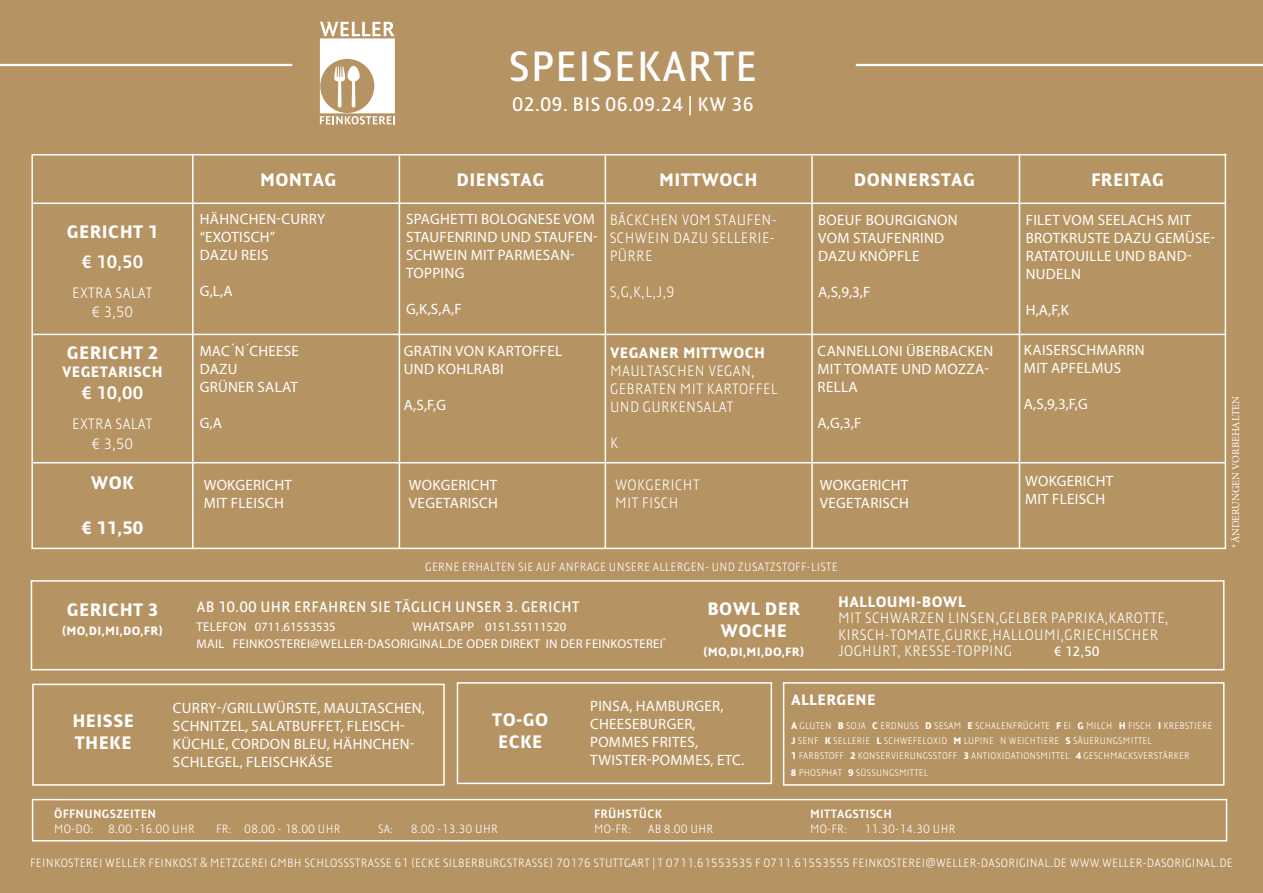
<style>
.page{position:relative;width:1263px;height:893px;background:#b69362}
.page>*{position:absolute;margin:0;border:0;box-sizing:border-box;transform-origin:0 0}
.t1{font:42px "Gramma";letter-spacing:.025em;color:#fff}
.t2{font:19.5px "Gramma";color:#fff}
.t3{font:700 18px "Gramma";letter-spacing:.025em;color:#fff}
.t4{font:500 18px "Gramma";color:#fff}
.t5{font:15px/18px "Myriad Pro";letter-spacing:.02em;color:#fff}
.t6{font:300 15px/18px "Gramma";letter-spacing:.025em;color:#fff}
.t7{font:15px "Gramma";letter-spacing:.025em;color:#fff}
.t8{font:700 15px "Gramma";letter-spacing:.025em;color:#fff}
.t9{font:13.5px "Gramma";color:#fff}
.t10{font:12.75px "Myriad Pro";letter-spacing:.02em;color:#fff}
.t11{font:12.75px "Myriad Pro";color:#fff}
.t12{font:300 12px "Gramma";letter-spacing:.025em;color:#fff}
.t13{font:500 12px "Gramma";letter-spacing:.025em;color:#fff}
.t14{font:700 12px "Gramma";letter-spacing:.025em;color:#fff}
.t15{font:300 12px "Gramma";color:#fff}
.t16{font:10.5px "Minion Pro";color:#fff}
.t17{font:300 9.6px/15px "Gramma";letter-spacing:.025em;color:#fff}
.s1{font-weight:700}
</style>
<div class="page">
<hr style="left:32px;top:203px;width:1193px;height:1px;background:#fff">
<hr style="left:33px;top:334px;width:1193px;height:1px;background:#fff">
<hr style="left:32px;top:462px;width:1193px;height:1px;background:#fff">
<hr style="left:32px;top:548px;width:1193px;height:1px;background:#fff">
<hr style="left:192px;top:154px;width:2px;height:395px;background:#fff">
<hr style="left:605px;top:156px;width:1px;height:392px;background:#fff">
<hr style="left:1019px;top:154px;width:1px;height:395px;background:#fff">
<hr style="left:811px;top:156px;width:2px;height:393px;background:#fff">
<hr style="left:399px;top:156px;width:1px;height:393px;background:#fff">
<svg style="left:320px;top:22px;width:75px;height:102px"></svg>
<hr style="left:856px;top:64px;width:407px;height:2px;background:#fff">
<hr style="left:0;top:64px;width:292px;height:2px;background:#fff">
<hr style="left:32px;top:154px;width:1194px;height:1px;background:#fff">
<hr style="left:1225px;top:154px;width:1px;height:395px;background:#fff">
<hr style="left:31px;top:154px;width:2px;height:395px;background:#fff">
<div style="left:31px;top:580px;width:1193px;height:90px;background:#b69362;border:2px solid #fff"></div>
<div style="left:32px;top:799px;width:1195px;height:42px;background:#b69362;border:2px solid #fff"></div>
<div style="left:32px;top:684px;width:413px;height:102px;border:2px solid #fff"></div>
<div style="left:457px;top:682px;width:315px;height:102px;border:2px solid #fff"></div>
<div style="left:783px;top:682px;width:441px;height:104px;background:#b69362;border:2px solid #fff"></div>
<p class="t1" style="left:509px;top:36px;width:250px">SPEISEKARTE</p>
<p class="t2" style="left:512px;top:90px;width:243px">02.09. BIS 06.09.24 | KW 36</p>
<p class="t3" style="left:67px;top:219px;width:93px">GERICHT 1</p>
<p class="t4" style="left:82px;top:249px;width:63px">€ 10,50</p>
<p class="t6" style="left:72px;top:283px;width:82px">EXTRA SALAT</p>
<p class="t6" style="left:91px;top:302px;width:43px">€ 3,50</p>
<p class="t3" style="left:67px;top:339px;width:93px">GERICHT 2</p>
<p class="t8" style="left:62px;top:361px;width:102px">VEGETARISCH</p>
<p class="t4" style="left:82px;top:380px;width:63px">€ 10,00</p>
<p class="t6" style="left:72px;top:414px;width:82px">EXTRA SALAT</p>
<p class="t6" style="left:91px;top:434px;width:43px">€ 3,50</p>
<p class="t3" style="left:91px;top:470px;width:45px">WOK</p>
<p class="t3" style="left:81px;top:515px;width:63px">€ 11,50</p>
<p class="t3" style="left:67px;top:597px;width:93px">GERICHT 3</p>
<p class="t14" style="left:62px;top:622px;width:103px">(MO,DI,MI,DO,FR)</p>
<p class="t3" style="left:260px;top:167px;width:78px">MONTAG</p>
<p class="t3" style="left:456px;top:167px;width:89px">DIENSTAG</p>
<p class="t3" style="left:659px;top:167px;width:100px">MITTWOCH</p>
<p class="t3" style="left:854px;top:167px;width:122px">DONNERSTAG</p>
<p class="t5" style="left:200px;top:209px;width:127px">HÄHNCHEN-CURRY “EXOTISCH”<br>DAZU REIS</p>
<p class="t5" style="left:200px;top:281px;width:34px">G,L,A</p>
<p class="t5" style="left:200px;top:341px;width:101px">MAC´N´CHEESE<br>DAZU<br>GRÜNER SALAT</p>
<p class="t5" style="left:200px;top:413px;width:24px">G,A</p>
<p class="t5" style="left:204px;top:476px;width:90px">WOKGERICHT</p>
<p class="t5" style="left:204px;top:494px;width:82px">MIT FLEISCH</p>
<p class="t5" style="left:406px;top:209px;width:193px">SPAGHETTI BOLOGNESE VOM<br>STAUFENRIND UND STAUFEN-<br>SCHWEIN MIT PARMESAN-<br>TOPPING</p>
<p class="t5" style="left:406px;top:299px;width:57px">G,K,S,A,F</p>
<p class="t5" style="left:404px;top:342px;width:160px">GRATIN VON KARTOFFEL</p>
<p class="t5" style="left:404px;top:360px;width:101px">UND KOHLRABI</p>
<p class="t5" style="left:404px;top:396px;width:44px">A,S,F,G</p>
<p class="t5" style="left:409px;top:476px;width:90px">WOKGERICHT</p>
<p class="t5" style="left:409px;top:494px;width:91px">VEGETARISCH</p>
<p class="t6" style="left:610px;top:210px;width:168px">BÄCKCHEN VOM STAUFEN-<br>SCHWEIN DAZU SELLERIE-<br>PÜRRE</p>
<p class="t6" style="left:610px;top:282px;width:67px">S,G,K,L,J,9</p>
<p class="t8" style="left:610px;top:342px;width:156px">VEGANER MITTWOCH</p>
<p class="t6" style="left:610px;top:361px;width:146px">MAULTASCHEN VEGAN,</p>
<p class="t6" style="left:610px;top:379px;width:169px">GEBRATEN MIT KARTOFFEL<br>UND GURKENSALAT</p>
<p class="t6" style="left:610px;top:433px;width:10px">K</p>
<p class="t6" style="left:615px;top:475px;width:86px">WOKGERICHT</p>
<p class="t6" style="left:615px;top:493px;width:65px">MIT FISCH</p>
<p class="t5" style="left:818px;top:211px;width:141px">BOEUF BOURGIGNON<br>VOM STAUFENRIND<br>DAZU KNÖPFLE</p>
<p class="t5" style="left:818px;top:283px;width:54px">A,S,9,3,F</p>
<p class="t5" style="left:818px;top:342px;width:177px">CANNELLONI ÜBERBACKEN<br>MIT TOMATE UND MOZZA-<br>RELLA</p>
<p class="t5" style="left:818px;top:414px;width:45px">A,G,3,F</p>
<p class="t5" style="left:820px;top:475px;width:90px">WOKGERICHT</p>
<p class="t5" style="left:820px;top:493px;width:91px">VEGETARISCH</p>
<p class="t12" style="left:425px;top:558px;width:414px">GERNE ERHALTEN SIE AUF ANFRAGE UNSERE ALLERGEN- UND ZUSATZSTOFF-LISTE</p>
<p class="t3" style="left:1091px;top:167px;width:74px">FREITAG</p>
<p class="t5" style="left:1026px;top:211px;width:191px">FILET VOM SEELACHS MIT<br>BROTKRUSTE DAZU GEMÜSE-<br>RATATOUILLE UND BAND-</p>
<p class="t5" style="left:1026px;top:265px;width:57px">NUDELN</p>
<p class="t5" style="left:1026px;top:301px;width:45px">H,A,F,K</p>
<p class="t5" style="left:1024px;top:341px;width:122px">KAISERSCHMARRN<br>MIT APFELMUS</p>
<p class="t5" style="left:1024px;top:395px;width:65px">A,S,9,3,F,G</p>
<p class="t5" style="left:1025px;top:472px;width:90px">WOKGERICHT</p>
<p class="t5" style="left:1025px;top:490px;width:82px">MIT FLEISCH</p>
<p class="t7" style="left:197px;top:596px;width:384px">AB 10.00 UHR ERFAHREN SIE TÄGLICH UNSER 3. GERICHT</p>
<p class="t11" style="left:197px;top:619px;width:141px">TELEFON 0711.61553535</p>
<p class="t11" style="left:412px;top:619px;width:155px">WHATSAPP 0151.55111520</p>
<p class="t10" style="left:197px;top:635px;width:471px">MAIL FEINKOSTEREI@WELLER-DASORIGINAL.DE ODER DIREKT IN DER FEINKOSTEREI<sup>®</sup></p>
<p class="t3" style="left:707px;top:596px;width:94px">BOWL DER</p>
<p class="t3" style="left:720px;top:617px;width:68px">WOCHE</p>
<p class="t14" style="left:703px;top:643px;width:103px">(MO,DI,MI,DO,FR)</p>
<p class="t6" style="left:838px;top:592px;width:332px;line-height:16.5px"><span class="s1">HALLOUMI-BOWL<br></span>MIT SCHWARZEN LINSEN,GELBER PAPRIKA,KAROTTE,</p>
<p class="t6" style="left:838px;top:624px;width:321px">KIRSCH-TOMATE,GURKE,HALLOUMI,GRIECHISCHER</p>
<p class="t6" style="left:838px;top:641px;width:176px">JOGHURT, KRESSE-TOPPING</p>
<p class="t9" style="left:1054px;top:642px;width:47px">€ 12,50</p>
<p class="t3" style="left:72px;top:708px;width:63px">HEISSE</p>
<p class="t3" style="left:75px;top:730px;width:58px">THEKE</p>
<p class="t5" style="left:173px;top:698px;width:253px">CURRY-/GRILLWÜRSTE, MAULTASCHEN,</p>
<p class="t5" style="left:173px;top:716px;width:233px">SCHNITZEL, SALATBUFFET, FLEISCH-</p>
<p class="t5" style="left:173px;top:734px;width:243px">KÜCHLE, CORDON BLEU, HÄHNCHEN-</p>
<p class="t5" style="left:173px;top:752px;width:161px">SCHLEGEL, FLEISCHKÄSE</p>
<p class="t3" style="left:492px;top:707px;width:57px">TO-GO</p>
<p class="t3" style="left:498px;top:728px;width:46px">ECKE</p>
<p class="t5" style="left:590px;top:697px;width:135px">PINSA, HAMBURGER,</p>
<p class="t5" style="left:590px;top:715px;width:107px">CHEESEBURGER,</p>
<p class="t5" style="left:590px;top:733px;width:110px">POMMES FRITES,</p>
<p class="t5" style="left:590px;top:751px;width:156px">TWISTER-POMMES, ETC.</p>
<p class="t8" style="left:791px;top:689px;width:86px">ALLERGENE</p>
<p class="t17" style="left:791px;top:718px;width:423px"><span class="s1">A</span> GLUTEN <span class="s1">B</span> SOJA <span class="s1">C</span> ERDNUSS <span class="s1">D</span> SESAM <span class="s1">E</span> SCHALENFRÜCHTE <span class="s1">F</span> EI <span class="s1">G</span> MILCH <span class="s1">H</span> FISCH <span class="s1">I</span> KREBSTIERE<br><span class="s1">J</span> SENF <span class="s1">K</span> SELLERIE <span class="s1">L</span> SCHWEFELOXID <span class="s1">M</span> LUPINE N WEICHTIERE <span class="s1">S</span> SÄUERUNGSMITTEL<br><span class="s1">1</span> FARBSTOFF <span class="s1">2</span> KONSERVIERUNGSSTOFF <span class="s1">3</span> ANTIOXIDATIONSMITTEL <span class="s1">4</span> GESCHMACKSVERSTÄRKER</p>
<p class="t17" style="left:791px;top:764px;width:139px"><span class="s1">8</span> PHOSPHAT <span class="s1">9</span> SÜSSUNGSMITTEL</p>
<p class="t13" style="left:54px;top:805px;width:104px">ÖFFNUNGSZEITEN</p>
<p class="t13" style="left:594px;top:805px;width:70px">FRÜHSTÜCK</p>
<p class="t13" style="left:810px;top:805px;width:83px">MITTAGSTISCH</p>
<p class="t12" style="left:54px;top:820px;width:142px">MO-DO: 8.00 -16.00 UHR</p>
<p class="t15" style="left:216px;top:820px;width:126px">FR: 08.00 - 18.00 UHR</p>
<p class="t12" style="left:378px;top:820px;width:17px">SA:</p>
<p class="t12" style="left:411px;top:820px;width:88px">8.00 -13.30 UHR</p>
<p class="t12" style="left:594px;top:820px;width:39px">MO-FR:</p>
<p class="t12" style="left:648px;top:820px;width:66px">AB 8.00 UHR</p>
<p class="t12" style="left:810px;top:820px;width:39px">MO-FR:</p>
<p class="t15" style="left:864px;top:820px;width:93px">11.30-14.30 UHR</p>
<p class="t16" style="left:1229px;top:548px;width:153px;rotate:-90deg">*ÄNDERUNGEN VORBEHALTEN</p>
<p class="t12" style="left:30px;top:855px;width:1204px">FEINKOSTEREI WELLER FEINKOST &amp; METZGEREI GMBH SCHLOSSSTRASSE 61 (ECKE SILBERBURGSTRASSE) 70176 STUTTGART | T 0711.61553535 F 0711.61553555 FEINKOSTEREI@WELLER-DASORIGINAL.DE WWW.WELLER-DASORIGINAL.DE</p>
</div>
